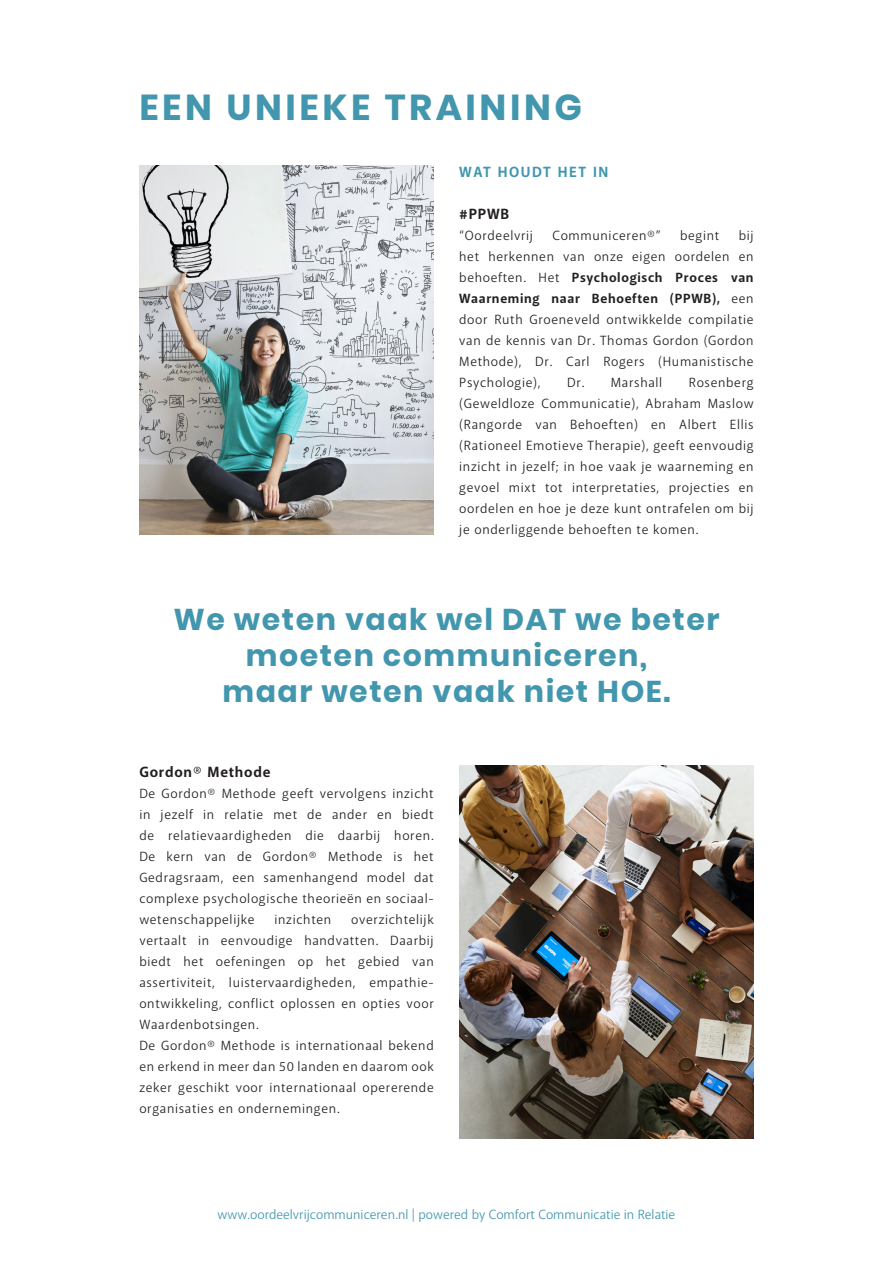
<style>
.page{position:relative;width:893px;height:1263px;background:#fff}
.page>*{position:absolute;margin:0;border:0;box-sizing:border-box;transform-origin:0 0}
.t1{font:700 36px "Poppins";letter-spacing:.1em;color:#4296ad}
.t2{font:700 30px/36px "Poppins";letter-spacing:.05em;color:#4296ad;text-align:center}
.t3{font:700 15px "Akagi Pro";letter-spacing:.05em;color:#231f20}
.t4{font:700 15px "Akagi Pro";letter-spacing:.1em;color:#4197ae}
.t5{font:13.5px/21px "Akagi Pro";letter-spacing:.05em;color:#231f20;text-align:justify}
.t6{font:13.5px "Akagi Pro";color:#4197ae}
.s1{font-weight:700}
</style>
<div class="page">
<img style="left:139px;top:166px;width:294px;height:368px">
<img style="left:459px;top:766px;width:295px;height:372px">
<p class="t1" style="left:139px;top:86px;width:444px">EEN UNIEKE TRAINING</p>
<p class="t4" style="left:459px;top:163px;width:151px">WAT HOUDT HET IN</p>
<p class="t3" style="left:459px;top:205px;width:51px">#PPWB</p>
<p class="t5" style="left:459px;top:225px;width:75px">“Oordeelvrij</p>
<p class="t5" style="left:552px;top:225px;width:110px">Communiceren®”</p>
<p class="t5" style="left:680px;top:225px;width:41px">begint</p>
<p class="t5" style="left:459px;top:225px;width:296px;text-indent:279px">bij het herkennen van onze eigen oordelen en behoeften. Het <span class="s1">Psychologisch Proces van Waarneming naar Behoeften (PPWB),</span> een door Ruth Groeneveld ontwikkelde compilatie van de kennis van Dr. Thomas Gordon (Gordon Methode), Dr. Carl Rogers (Humanistische Psychologie),</p>
<p class="t5" style="left:459px;top:372px;width:296px;text-indent:230px">Rosenberg (Geweldloze Communicatie), Abraham Maslow (Rangorde van Behoeften) en Albert Ellis (Rationeel Emotieve Therapie), geeft eenvoudig inzicht in jezelf; in hoe vaak je waarneming en gevoel mixt tot interpretaties, projecties en oordelen en hoe je deze kunt ontrafelen om bij je onderliggende behoeften te komen.</p>
<p class="t5" style="left:567px;top:372px;width:97px">Dr. Marshall</p>
<p class="t2" style="left:173px;top:601px;width:548px">We weten vaak wel DAT we beter moeten communiceren,</p>
<p class="t2" style="left:222px;top:673px;width:450px">maar weten vaak niet HOE.</p>
<p class="t3" style="left:139px;top:762px;width:133px">Gordon® Methode</p>
<p class="t5" style="left:139px;top:783px;width:296px">De Gordon®️ Methode geeft vervolgens inzicht in jezelf in relatie met de ander en biedt de relatievaardigheden die daarbij horen.<br>De kern van de Gordon® Methode is het Gedragsraam, een samenhangend model dat complexe psychologische theorieën en sociaal&shy;wetenschappelijke</p>
<p class="t5" style="left:139px;top:909px;width:296px;text-indent:212px">overzichtelijk vertaalt in eenvoudige handvatten. Daarbij biedt het oefeningen op het gebied van assertiviteit, luistervaardigheden, empathie&shy;ontwikkeling, conflict oplossen en opties voor Waardenbotsingen.</p>
<p class="t5" style="left:139px;top:1035px;width:296px">De Gordon® Methode is internationaal bekend en erkend in meer dan 50 landen en daarom ook zeker geschikt voor internationaal opererende organisaties en ondernemingen.</p>
<p class="t5" style="left:275px;top:909px;width:58px">inzichten</p>
<p class="t6" style="left:218px;top:1206px;width:459px">www.oordeelvrijcommuniceren.nl | powered by Comfort Communicatie in Relatie</p>
</div>
